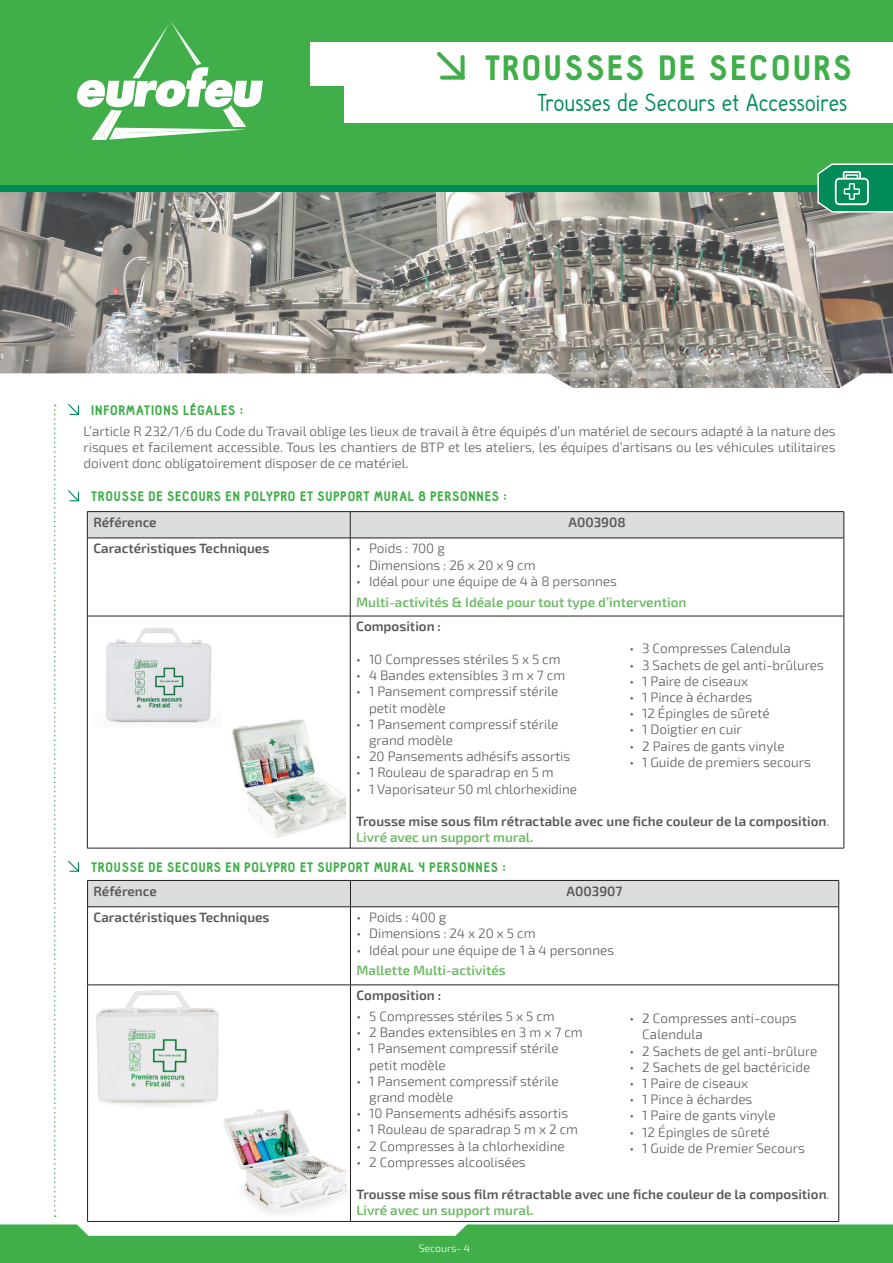
<style>
.page{position:relative;width:893px;height:1263px;background:#fff}
.page>*{position:absolute;margin:0;border:0;box-sizing:border-box;transform-origin:0 0}
.t1{font:900 34.5px "Hallosans";letter-spacing:.08em;color:#40ae49}
.t2{font:25.5px "Hallo Sans";letter-spacing:-.005em;color:#008c58}
.t3{font:300 13.5px/16.2px "Exo 2";color:#57585a}
.t4{font:600 13.5px/16.2px "Exo 2";color:#57585a}
.t5{font:900 13.5px "Hallosans";letter-spacing:.065em;color:#40ae49}
.t6{font:600 13.5px "Exo 2";color:#6eba66}
.t7{font:300 10.5px "Exo 2";color:#fff}
.s1{font-weight:300}
.s2{color:#6eba66}
</style>
<div class="page">
<svg style="left:0;top:1224px;width:893px;height:39px;background:#59b861"></svg>
<img style="left:0;top:191px;width:893px;height:197px">
<div style="left:0;top:0;width:893px;height:188px;background:#40ae49"></div>
<div style="left:0;top:185px;width:893px;height:6px;background:#008c58"></div>
<div style="left:311px;top:43px;width:582px;height:43px;background:#fff"></div>
<div style="left:345px;top:74px;width:548px;height:48px;background:#fff"></div>
<svg style="left:437px;top:52px;width:28px;height:28px"></svg>
<svg style="left:54px;top:405px;width:2px;height:812px"></svg>
<svg style="left:816px;top:163px;width:77px;height:51px;background:#329f74"></svg>
<svg style="left:68px;top:404px;width:11px;height:11px"></svg>
<svg style="left:68px;top:490px;width:11px;height:12px"></svg>
<hr style="left:87px;top:511px;width:263px;height:1px;background:#231f20">
<hr style="left:350px;top:511px;width:494px;height:1px;background:#231f20">
<svg style="left:87px;top:512px;width:758px;height:26px;background:#d6d7d9"></svg>
<hr style="left:87px;top:538px;width:263px;height:1px;background:#231f20">
<hr style="left:87px;top:538px;width:1px;height:78px;background:#231f20">
<hr style="left:350px;top:538px;width:494px;height:1px;background:#231f20">
<hr style="left:350px;top:538px;width:1px;height:78px;background:#231f20">
<hr style="left:844px;top:538px;width:1px;height:78px;background:#231f20">
<hr style="left:87px;top:616px;width:263px;height:1px;background:#231f20">
<hr style="left:87px;top:616px;width:1px;height:232px;background:#231f20">
<hr style="left:350px;top:616px;width:494px;height:1px;background:#231f20">
<hr style="left:350px;top:616px;width:1px;height:232px;background:#231f20">
<hr style="left:844px;top:616px;width:1px;height:232px;background:#231f20">
<hr style="left:87px;top:848px;width:263px;height:1px;background:#231f20">
<hr style="left:350px;top:848px;width:494px;height:1px;background:#231f20">
<img style="left:96px;top:990px;width:123px;height:116px">
<img style="left:223px;top:1109px;width:124px;height:105px">
<img style="left:106px;top:627px;width:107px;height:96px">
<div style="left:87px;top:880px;width:752px;height:26px;background:#dcdddf"></div>
<hr style="left:87px;top:906px;width:263px;height:1px;background:#231f20">
<hr style="left:87px;top:907px;width:1px;height:78px;background:#231f20">
<hr style="left:350px;top:906px;width:489px;height:1px;background:#231f20">
<hr style="left:350px;top:907px;width:1px;height:78px;background:#231f20">
<hr style="left:838px;top:907px;width:1px;height:78px;background:#231f20">
<hr style="left:87px;top:985px;width:263px;height:1px;background:#231f20">
<hr style="left:87px;top:985px;width:1px;height:236px;background:#231f20">
<hr style="left:350px;top:985px;width:489px;height:1px;background:#231f20">
<hr style="left:350px;top:985px;width:1px;height:236px;background:#231f20">
<hr style="left:838px;top:985px;width:1px;height:236px;background:#231f20">
<hr style="left:87px;top:1221px;width:263px;height:1px;background:#231f20">
<hr style="left:350px;top:1221px;width:489px;height:1px;background:#231f20">
<svg style="left:68px;top:860px;width:11px;height:12px"></svg>
<img style="left:232px;top:719px;width:113px;height:120px">
<svg style="left:77px;top:21px;width:186px;height:119px"></svg>
<h1 class="t1" style="left:485px;top:49px;width:368px">TROUSSES DE SECOURS</h1>
<h2 class="t2" style="left:537px;top:89px;width:312px">Trousses de Secours et Accessoires</h2>
<p class="t5" style="left:91px;top:403px;width:154px">INFORMATIONS LÉGALES :</p>
<p class="t3" style="left:84px;top:423px;width:754px;text-align:justify">L’article R 232/1/6 du Code du Travail oblige les lieux de travail à être équipés d’un matériel de secours adapté à la nature des risques et facilement accessible. Tous les chantiers de BTP et les ateliers, les équipes d’artisans ou les véhicules utilitaires doivent donc obligatoirement disposer de ce matériel.</p>
<p class="t5" style="left:91px;top:489px;width:417px">TROUSSE DE SECOURS EN POLYPRO ET SUPPORT MURAL 8 PERSONNES :</p>
<p class="t4" style="left:93px;top:514px;width:65px">Référence</p>
<p class="t4" style="left:568px;top:514px;width:59px">A003908</p>
<p class="t4" style="left:93px;top:541px;width:177px">Caractéristiques Techniques</p>
<p class="t3" style="left:356px;top:541px;width:90px">• Poids : 700 g</p>
<p class="t3" style="left:356px;top:557px;width:181px">• Dimensions : 26 x 20 x 9 cm</p>
<p class="t3" style="left:356px;top:573px;width:262px">• Idéal pour une équipe de 4 à 8 personnes</p>
<p class="t6" style="left:356px;top:594px;width:332px">Multi-activités &amp; Idéale pour tout type d’intervention</p>
<p class="t4" style="left:356px;top:619px;width:86px">Composition :</p>
<p class="t3" style="left:356px;top:651px;width:206px">• 10 Compresses stériles 5 x 5 cm</p>
<p class="t3" style="left:356px;top:667px;width:210px">• 4 Bandes extensibles 3 m x 7 cm</p>
<p class="t3" style="left:369px;top:684px;width:191px;text-indent:-13px">• 1 Pansement compressif stérile petit modèle</p>
<p class="t3" style="left:369px;top:716px;width:191px;text-indent:-13px">• 1 Pansement compressif stérile grand modèle</p>
<p class="t3" style="left:356px;top:748px;width:216px">• 20 Pansements adhésifs assortis</p>
<p class="t3" style="left:356px;top:765px;width:199px">• 1 Rouleau de sparadrap en 5 m</p>
<p class="t3" style="left:356px;top:781px;width:222px">• 1 Vaporisateur 50 ml chlorhexidine</p>
<p class="t4" style="left:356px;top:813px;width:475px">Trousse mise sous film rétractable avec une fiche couleur de la composition<span class="s1">.<br></span><span class="s2">Livré avec un support mural.</span></p>
<p class="t3" style="left:629px;top:641px;width:163px">• 3 Compresses Calendula</p>
<p class="t3" style="left:629px;top:657px;width:196px">• 3 Sachets de gel anti-brûlures</p>
<p class="t3" style="left:629px;top:673px;width:120px">• 1 Paire de ciseaux</p>
<p class="t3" style="left:629px;top:689px;width:124px">• 1 Pince à échardes</p>
<p class="t3" style="left:629px;top:706px;width:142px">• 12 Épingles de sûreté</p>
<p class="t3" style="left:629px;top:722px;width:114px">• 1 Doigtier en cuir</p>
<p class="t3" style="left:629px;top:738px;width:157px">• 2 Paires de gants vinyle</p>
<p class="t3" style="left:629px;top:754px;width:183px">• 1 Guide de premiers secours</p>
<p class="t5" style="left:91px;top:860px;width:416px">TROUSSE DE SECOURS EN POLYPRO ET SUPPORT MURAL 4 PERSONNES :</p>
<p class="t4" style="left:94px;top:883px;width:65px">Référence</p>
<p class="t4" style="left:567px;top:883px;width:57px">A003907</p>
<p class="t4" style="left:94px;top:910px;width:177px">Caractéristiques Techniques</p>
<p class="t3" style="left:356px;top:910px;width:91px">• Poids : 400 g</p>
<p class="t3" style="left:356px;top:926px;width:181px">• Dimensions : 24 x 20 x 5 cm</p>
<p class="t3" style="left:356px;top:942px;width:259px">• Idéal pour une équipe de 1 à 4 personnes</p>
<p class="t6" style="left:356px;top:962px;width:151px">Mallette Multi-activités</p>
<p class="t4" style="left:356px;top:988px;width:86px">Composition :</p>
<p class="t3" style="left:356px;top:1008px;width:200px">• 5 Compresses stériles 5 x 5 cm</p>
<p class="t3" style="left:356px;top:1025px;width:228px">• 2 Bandes extensibles en 3 m x 7 cm</p>
<p class="t3" style="left:369px;top:1041px;width:191px;text-indent:-13px">• 1 Pansement compressif stérile petit modèle</p>
<p class="t3" style="left:369px;top:1073px;width:191px;text-indent:-13px">• 1 Pansement compressif stérile grand modèle</p>
<p class="t3" style="left:356px;top:1106px;width:213px">• 10 Pansements adhésifs assortis</p>
<p class="t3" style="left:356px;top:1122px;width:223px">• 1 Rouleau de sparadrap 5 m x 2 cm</p>
<p class="t3" style="left:356px;top:1138px;width:210px">• 2 Compresses à la chlorhexidine</p>
<p class="t3" style="left:356px;top:1154px;width:171px">• 2 Compresses alcoolisées</p>
<p class="t4" style="left:356px;top:1187px;width:475px">Trousse mise sous film rétractable avec une fiche couleur de la composition<span class="s1">.<br></span><span class="s2">Livré avec un support mural.</span></p>
<p class="t3" style="left:642px;top:1011px;width:156px;text-indent:-13px">• 2 Compresses anti-coups<br>Calendula</p>
<p class="t3" style="left:630px;top:1043px;width:189px">• 2 Sachets de gel anti-brûlure</p>
<p class="t3" style="left:630px;top:1059px;width:182px">• 2 Sachets de gel bactéricide</p>
<p class="t3" style="left:630px;top:1075px;width:120px">• 1 Paire de ciseaux</p>
<p class="t3" style="left:630px;top:1092px;width:124px">• 1 Pince à échardes</p>
<p class="t3" style="left:630px;top:1108px;width:148px">• 1 Paire de gants vinyle</p>
<p class="t3" style="left:630px;top:1124px;width:142px">• 12 Épingles de sûreté</p>
<p class="t3" style="left:630px;top:1140px;width:177px">• 1 Guide de Premier Secours</p>
<p class="t7" style="left:419px;top:1242px;width:53px">Secours- 4</p>
</div>
